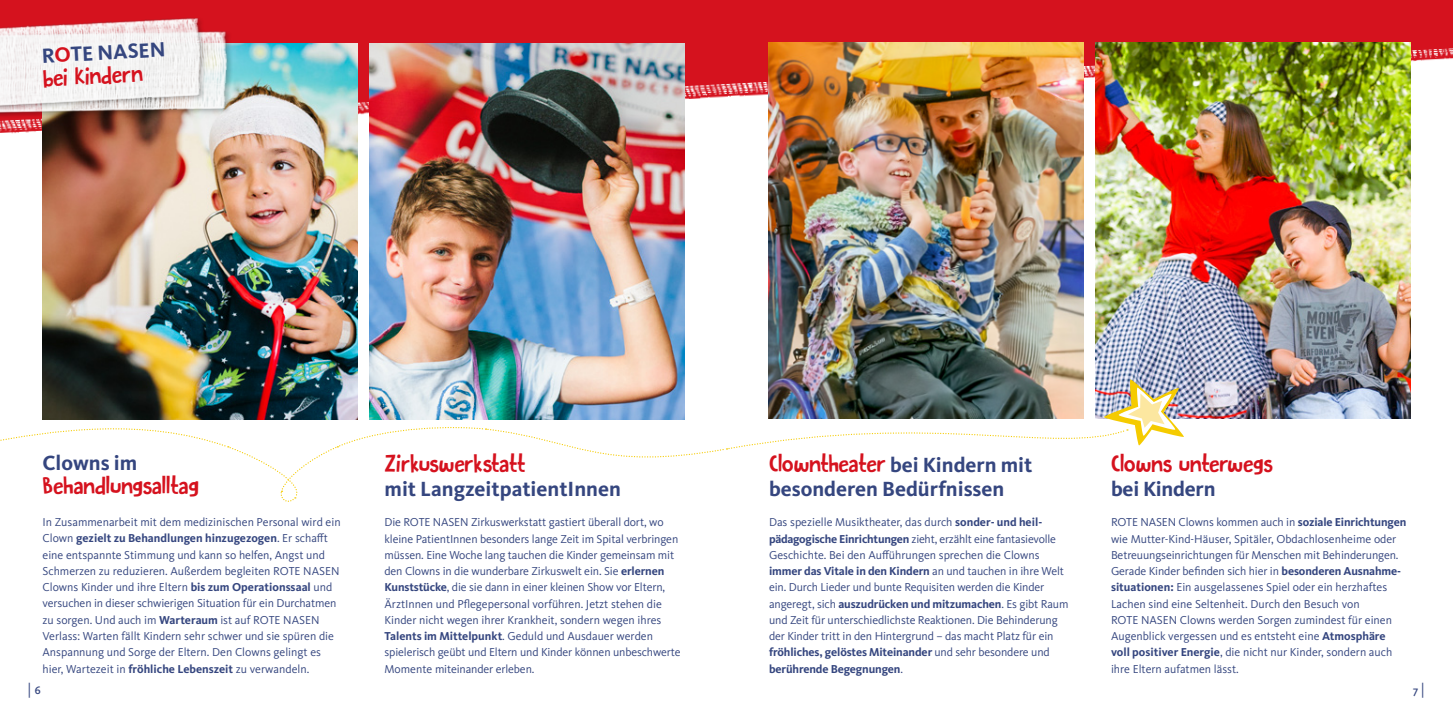
<style>
.page{position:relative;width:1453px;height:727px;background:#fff}
.page>*{position:absolute;margin:0;border:0;box-sizing:border-box;transform-origin:0 0}
.t1{font:700 21.25px/23.8px "Kievit Pro";color:#35467f}
.t2{font:21.25px "DK Butterfly Ball";letter-spacing:-.01em;color:#d5121e}
.t3{font:15px "Minion Pro";color:#35467f}
.t4{font:11.88px/16.2px "Kievit Pro";letter-spacing:-.005em;color:#35467f}
.t5{font:500 11.25px "Kievit Pro";color:#35467f}
.s1{color:#d5121e}
.s2{font-weight:700}
.s3{font-family:"DK Butterfly Ball";font-weight:400;color:#d5121e}
.s4{font-family:"Kievit Pro";font-weight:500;font-size:11.25px}
.s5{font-family:"Minion Pro";font-weight:400;font-size:15px}
</style>
<div class="page">
<svg style="left:0;top:0;width:1453px;height:115px;background:#d7242e"></svg>
<img style="left:369px;top:43px;width:316px;height:335px">
<img style="left:768px;top:43px;width:316px;height:335px">
<img style="left:1095px;top:43px;width:316px;height:375px">
<img style="left:43px;top:43px;width:315px;height:335px">
<img style="left:0;top:24px;width:234px;height:96px">
<div style="left:0;top:17px;width:207px;height:99px;background:#000;opacity:.22"></div>
<img style="left:0;top:10px;width:209px;height:103px">
<img style="left:0;top:378px;width:1184px;height:124px">
<h1 class="t1" style="left:41px;top:44px;width:126px;rotate:-3deg">R<span class="s1">O</span>TE NASEN</h1>
<h1 class="t2" style="left:42px;top:63px;width:102px;rotate:-3deg">bei Kindern</h1>
<h1 class="t1" style="left:43px;top:451px;width:96px">Clowns im</h1>
<h1 class="t2" style="left:43px;top:470px;width:158px">Behandlungsalltag</h1>
<p class="t4" style="left:43px;top:514px;width:300px">In Zusammenarbeit mit dem medizinischen Personal wird ein Clown <span class="s2">gezielt zu Behandlungen hinzugezogen</span>. Er schafft eine entspannte Stimmung und kann so helfen, Angst und Schmerzen zu reduzieren. Außerdem begleiten ROTE NASEN Clowns Kinder und ihre Eltern <span class="s2">bis zum Operationssaal</span> und versuchen in dieser schwierigen Situation für ein Durchatmen zu sorgen. Und auch im <span class="s2">Warteraum</span> ist auf ROTE NASEN Verlass: Warten fällt Kindern sehr schwer und sie spüren die Anspannung und Sorge der Eltern. Den Clowns gelingt es hier, Wartezeit in <span class="s2">fröhliche Lebenszeit</span> zu verwandeln.</p>
<h1 class="t2" style="left:384px;top:448px;width:143px">Zirkuswerkstatt</h1>
<h1 class="t1" style="left:384px;top:476px;width:238px">mit LangzeitpatientInnen</h1>
<p class="t4" style="left:384px;top:514px;width:298px">Die ROTE NASEN Zirkuswerkstatt gastiert überall dort, wo kleine PatientInnen besonders lange Zeit im Spital verbringen müssen. Eine Woche lang tauchen die Kinder gemeinsam mit den Clowns in die wunderbare Zirkuswelt ein. Sie <span class="s2">erlernen Kunststücke</span>, die sie dann in einer kleinen Show vor Eltern, ÄrztInnen und Pflegepersonal vorführen. Jetzt stehen die Kinder nicht wegen ihrer Krankheit, sondern wegen ihres <span class="s2">Talents im Mittelpunkt</span>. Geduld und Ausdauer werden spielerisch geübt und Eltern und Kinder können unbeschwerte Momente miteinander erleben.</p>
<h1 class="t1" style="left:769px;top:453px;width:265px"><span class="s3">Clowntheater</span> bei Kindern mit besonderen Bedürfnissen</h1>
<p class="t4" style="left:769px;top:514px;width:301px">Das spezielle Musiktheater, das durch <span class="s2">sonder- und heil&shy;pädagogische Einrichtungen</span> zieht, erzählt eine fantasievolle Geschichte. Bei den Aufführungen sprechen die Clowns <span class="s2">immer das Vitale in den Kindern</span> an und tauchen in ihre Welt ein. Durch Lieder und bunte Requisiten werden die Kinder angeregt, sich <span class="s2">auszudrücken und mitzumachen</span>. Es gibt Raum und Zeit für unterschiedlichste Reaktionen. Die Behinderung der Kinder tritt in den Hintergrund – das macht Platz für ein <span class="s2">fröhliches, gelöstes Miteinander</span> und sehr besondere und <span class="s2">berührende Begegnungen</span>.</p>
<h1 class="t2" style="left:1111px;top:448px;width:164px">Clowns unterwegs</h1>
<h1 class="t1" style="left:1111px;top:476px;width:106px">bei Kindern</h1>
<p class="t4" style="left:1111px;top:514px;width:297px">ROTE NASEN Clowns kommen auch in <span class="s2">soziale Einrichtungen </span>wie Mutter-Kind-Häuser, Spitäler, Obdachlosenheime oder Betreuungseinrichtungen für Menschen mit Behinderungen.<br>Gerade Kinder befinden sich hier in <span class="s2">besonderen Ausnahme&shy;situationen:</span> Ein ausgelassenes Spiel oder ein herzhaftes Lachen sind eine Seltenheit. Durch den Besuch von<br>ROTE NASEN Clowns werden Sorgen zumindest für einen Augenblick vergessen und es entsteht eine <span class="s2">Atmosphäre voll positiver Energie</span>, die nicht nur Kinder, sondern auch ihre Eltern aufatmen lässt.</p>
<p class="t3" style="left:27px;top:679px;width:15px">| <span class="s4">6</span></p>
<p class="t5" style="left:1413px;top:683px;width:13px">7 <span class="s5">|</span></p>
</div>
